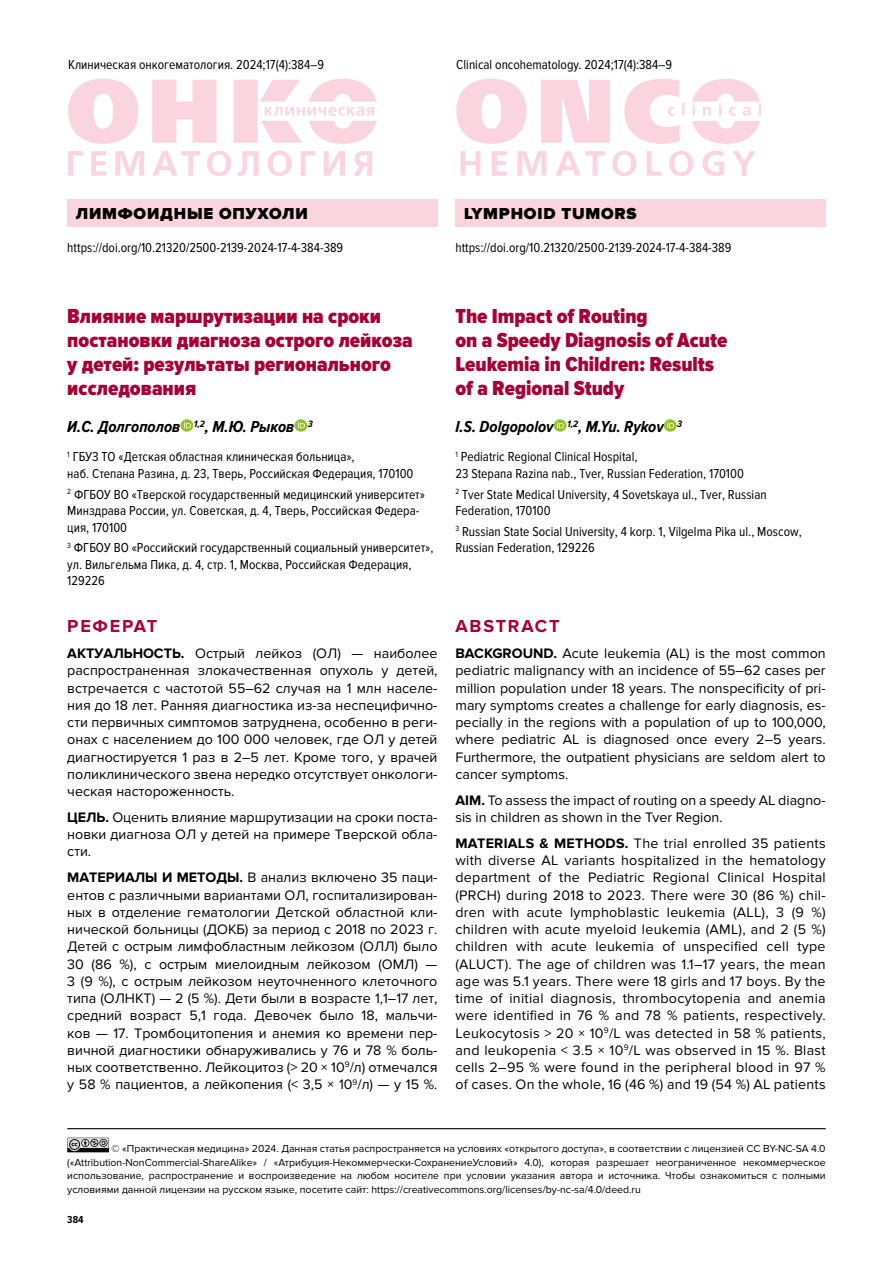
<style>
.page{position:relative;width:893px;height:1263px;background:#fff}
.page>*{position:absolute;margin:0;border:0;box-sizing:border-box;transform-origin:0 0}
.Name_Ing{font:900 21px/24px "Proxima Nova Cond";color:#a70037}
.Реферат_н{font:700 18px "Proxima Nova";letter-spacing:.1em;color:#a70037}
.Autor{font:italic 700 16.5px "Proxima Nova Cond";color:#000}
.Rubrica{font:900 16.5px "Proxima Nova";letter-spacing:.05em;color:#000}
.Leader_ing{font:14.25px/17.2px "Proxima Nova";color:#000;text-align:justify}
.Leader{font:14.25px/17.2px "Proxima Nova";color:#000;text-align:justify}
.Место_раб{font:13.5px/16.5px "Proxima Nova Cond";color:#000}
.doi{font:13.5px "Proxima Nova Cond";color:#000}
.Регалии{font:13.5px "Proxima Nova Cond";color:#000}
.t1{font:10.5px/13.5px "Proxima Nova";color:#000;text-align:justify}
.t2{font:700 10.5px "Proxima Nova Cond";color:#000}
.s1{font-weight:700}
</style>
<div class="page">
<svg style="left:461px;top:151px;width:294px;height:25px"></svg>
<svg style="left:456px;top:79px;width:305px;height:65px"></svg>
<svg style="left:68px;top:79px;width:309px;height:65px"></svg>
<svg style="left:68px;top:151px;width:304px;height:25px"></svg>
<svg style="left:67px;top:1138px;width:42px;height:14px"></svg>
<hr style="left:67px;top:1128px;width:759px;height:1px;background:#000">
<div style="left:67px;top:200px;width:370px;height:27px;background:#fad5e0"></div>
<svg style="left:180px;top:419px;width:13px;height:13px"></svg>
<svg style="left:294px;top:419px;width:13px;height:13px"></svg>
<div style="left:455px;top:200px;width:371px;height:27px;background:#fad5e0"></div>
<svg style="left:554px;top:419px;width:12px;height:13px"></svg>
<svg style="left:664px;top:419px;width:13px;height:13px"></svg>
<p class="Регалии" style="left:68px;top:57px;width:257px">Клиническая онкогематология. 2024;17(4):384–9</p>
<p class="Регалии" style="left:456px;top:57px;width:217px">Clinical oncohematology. 2024;17(4):384–9</p>
<p class="Rubrica" style="left:76px;top:204px;width:233px">ЛИМФОИДНЫЕ ОПУХОЛИ</p>
<p class="doi" style="left:67px;top:240px;width:277px">https://doi.org/10.21320/2500-2139-2024-17-4-384-389</p>
<p class="Rubrica" style="left:464px;top:204px;width:174px">LYMPHOID TUMORS</p>
<p class="doi" style="left:455px;top:240px;width:277px">https://doi.org/10.21320/2500-2139-2024-17-4-384-389</p>
<p class="Name_Ing" style="left:67px;top:305px;width:347px">Влияние маршрутизации на сроки постановки диагноза острого лейкоза у детей: результаты регионального исследования</p>
<p class="Autor" style="left:67px;top:417px;width:247px">И.С. Долгополов <sup>1,2</sup>, М.Ю. Рыков <sup>3</sup></p>
<p class="Место_раб" style="left:67px;top:449px;width:348px"><sup>1</sup> ГБУЗ ТО «Детская областная клиническая больница»,<br>наб. Степана Разина, д. 23, Тверь, Российская Федерация, 170100</p>
<p class="Место_раб" style="left:67px;top:486px;width:359px"><sup>2</sup> ФГБОУ ВО «Тверской государственный медицинский университет»<br>Минздрава России, ул. Советская, д. 4, Тверь, Российская Федера&shy;ция, 170100</p>
<p class="Место_раб" style="left:67px;top:540px;width:368px"><sup>3</sup> ФГБОУ ВО «Российский государственный социальный университет», ул. Вильгельма Пика, д. 4, стр. 1, Москва, Российская Федерация,<br>129226</p>
<p class="Реферат_н" style="left:67px;top:616px;width:91px">РЕФЕРАТ</p>
<p class="Leader" style="left:67px;top:645px;width:372px"><span class="s1">АКТУАЛЬНОСТЬ.</span> Острый лейкоз (ОЛ) — наиболее распространенная злокачественная опухоль у детей, встречается с частотой 55–62 случая на 1 млн населе&shy;ния до 18 лет. Ранняя диагностика из-за неспецифично&shy;сти первичных симптомов затруднена, особенно в реги&shy;онах с населением до 100 000 человек, где ОЛ у детей диагностируется 1 раз в 2–5 лет. Кроме того, у врачей поликлинического звена нередко отсутствует онкологи&shy;ческая настороженность.</p>
<p class="Leader" style="left:67px;top:809px;width:372px"><span class="s1">ЦЕЛЬ.</span> Оценить влияние маршрутизации на сроки поста&shy;новки диагноза ОЛ у детей на примере Тверской обла&shy;сти.</p>
<p class="Leader" style="left:67px;top:869px;width:372px"><span class="s1">МАТЕРИАЛЫ И МЕТОДЫ.</span> В анализ включено 35 паци&shy;ентов с различными вариантами ОЛ, госпитализирован&shy;ных в отделение гематологии Детской областной кли&shy;нической больницы (ДОКБ) за период с 2018 по 2023 г.<br>Детей с острым лимфобластным лейкозом (ОЛЛ) было 30 (86 %), с острым миелоидным лейкозом (ОМЛ) — 3 (9 %), с острым лейкозом неуточненного клеточного типа (ОЛНКТ) — 2 (5 %). Дети были в возрасте 1,1–17 лет, средний возраст 5,1 года. Девочек было 18, мальчи&shy;ков — 17. Тромбоцитопения и анемия ко времени пер&shy;вичной диагностики обнаруживались у 76 и 78 % боль&shy;ных соответственно. Лейкоцитоз (&gt; 20 × 10<sup>9</sup>/л) отмечался у 58 % пациентов, а лейкопения (&lt; 3,5 × 10<sup>9</sup>/л) — у 15 %.</p>
<p class="Name_Ing" style="left:455px;top:305px;width:273px">The Impact of Routing<br>on a Speedy Diagnosis of Acute<br>Leukemia in Children: Results of a Regional Study</p>
<p class="Autor" style="left:455px;top:417px;width:228px">I.S. Dolgopolov <sup>1,2</sup>, M.Yu. Rykov <sup>3</sup></p>
<p class="Место_раб" style="left:455px;top:449px;width:290px"><sup>1</sup> Pediatric Regional Clinical Hospital,<br>23 Stepana Razina nab., Tver, Russian Federation, 170100</p>
<p class="Место_раб" style="left:455px;top:486px;width:313px"><sup>2</sup> Tver State Medical University, 4 Sovetskaya ul., Tver, Russian<br>Federation, 170100</p>
<p class="Место_раб" style="left:455px;top:523px;width:348px"><sup>3</sup> Russian State Social University, 4 korp. 1, Vilgelma Pika ul., Moscow,<br>Russian Federation, 129226</p>
<p class="Реферат_н" style="left:455px;top:616px;width:106px">ABSTRACT</p>
<p class="Leader_ing" style="left:455px;top:645px;width:372px"><span class="s1">BACKGROUND.</span> Acute leukemia (AL) is the most common pediatric malignancy with an incidence of 55–62 cases per million population under 18 years. The nonspecificity of pri&shy;mary symptoms creates a challenge for early diagnosis, es&shy;pecially in the regions with a population of up to 100,000, where pediatric AL is diagnosed once every 2–5 years.<br>Furthermore, the outpatient physicians are seldom alert to cancer symptoms.</p>
<p class="Leader_ing" style="left:455px;top:791px;width:372px"><span class="s1">AIM.</span> To assess the impact of routing on a speedy AL diagno&shy;sis in children as shown in the Tver Region.</p>
<p class="Leader_ing" style="left:455px;top:834px;width:372px"><span class="s1">MATERIALS &amp; METHODS.</span> The trial enrolled 35 patients with diverse AL variants hospitalized in the hematology department of the Pediatric Regional Clinical Hospital (PRCH) during 2018 to 2023. There were 30 (86 %) chil&shy;dren with acute lymphoblastic leukemia (ALL), 3 (9 %) children with acute myeloid leukemia (AML), and 2 (5 %) children with acute leukemia of unspecified cell type (ALUCT). The age of children was 1.1–17 years, the mean age was 5.1 years. There were 18 girls and 17 boys. By the time of initial diagnosis, thrombocytopenia and anemia were identified in 76 % and 78 % patients, respectively.<br>Leukocytosis &gt; 20 × 10<sup>9</sup>/L was detected in 58 % patients, and leukopenia &lt; 3.5 × 10<sup>9</sup>/L was observed in 15 %. Blast cells 2–95 % were found in the peripheral blood in 97 % of cases. On the whole, 16 (46 %) and 19 (54 %) AL patients</p>
<p class="t1" style="left:67px;top:1142px;width:760px;text-indent:44px">© «Практическая медицина» 2024. Данная статья распространяется на условиях «открытого доступа», в соответствии с лицензией CC BY-NC-SA 4.0 («Attribution-NonCommercial-ShareAlike» / «Атрибуция-Некоммерчески-СохранениеУсловий» 4.0), которая разрешает неограниченное некоммерческое использование, распространение и воспроизведение на любом носителе при условии указания автора и источника. Чтобы ознакомиться с полными условиями данной лицензии на русском языке, посетите сайт: https://creativecommons.org/licenses/by-nc-sa/4.0/deed.ru</p>
<p class="t2" style="left:67px;top:1213px;width:18px">384</p>
</div>
